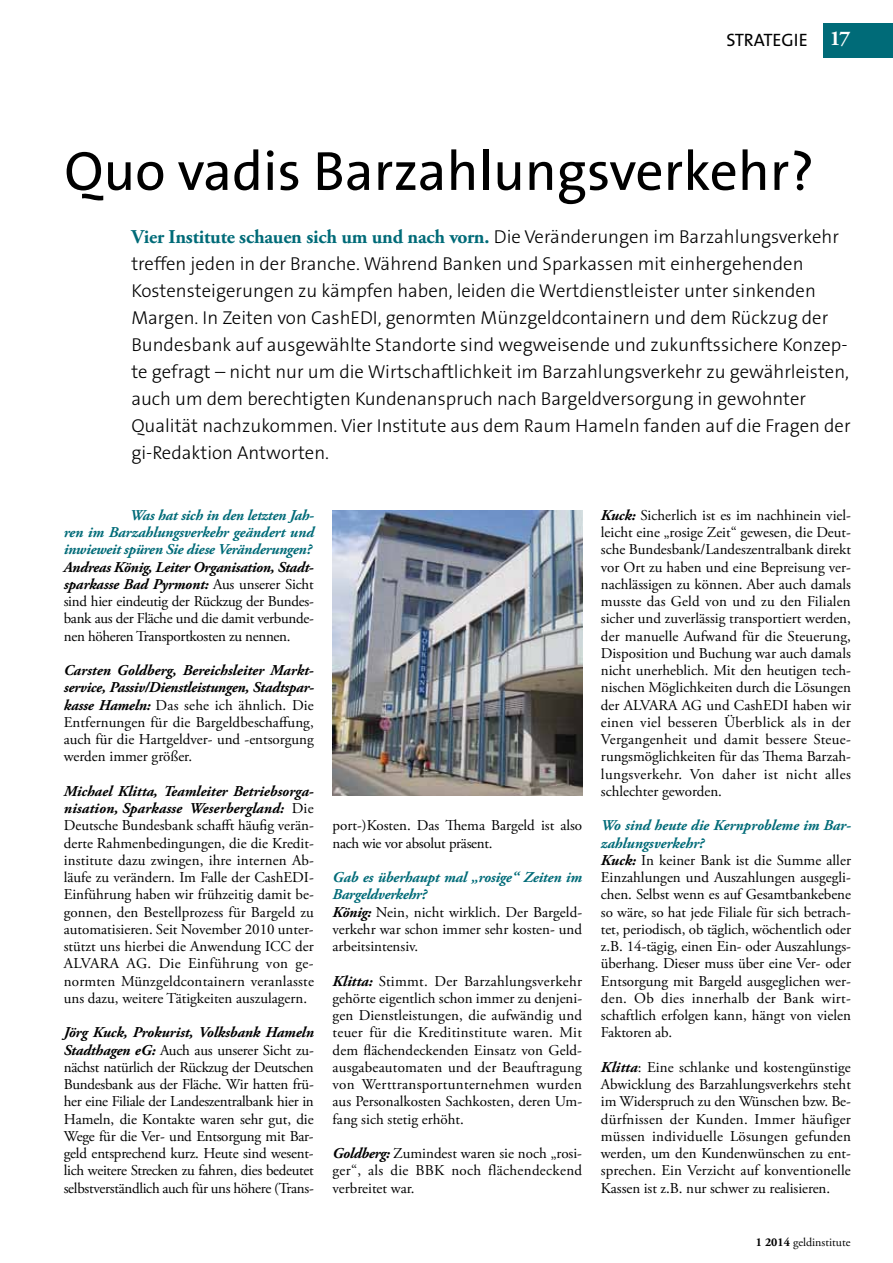
<style>
.page{position:relative;width:893px;height:1263px;background:#fff}
.page>*{position:absolute;margin:0;border:0;box-sizing:border-box;transform-origin:0 0}
.t1{font:55.5px "The Sans B5 Plain";color:#000}
.t2{font:700 19.5px "Adobe Garamond Pro";letter-spacing:-.01em;color:#006b78}
.t3{font:300 18.75px/27px "The Sans B3";color:#000}
.t4{font:18px "The Sans B5 Plain";letter-spacing:-.01em;color:#000}
.t5{font:15px/17.2px "Adobe Garamond Pro";color:#000;text-align:justify}
.t6{font:italic 700 15px/17.2px "Adobe Garamond Pro";letter-spacing:-.02em;color:#006b78;text-align:justify}
.t7{font:12px "Adobe Garamond Pro";color:#000}
.s1{font-family:"Adobe Garamond Pro";font-weight:700;font-size:21px;color:#fff}
.s2{font-family:"The Sans B3";font-weight:300;font-size:18.75px;color:#000}
.s3{font-weight:700;font-style:italic}
.s4{font-weight:700;font-style:italic;color:#006b78}
.s5{font-weight:700}
</style>
<div class="page">
<img style="left:332px;top:511px;width:250px;height:285px">
<div style="left:824px;top:23px;width:69px;height:34px;background:#006b78"></div>
<p class="t4" style="left:726px;top:30px;width:126px">Strategie <span class="s1">17</span></p>
<h1 class="t1" style="left:64px;top:141px;width:751px">Quo vadis Barzahlungsverkehr?</h1>
<h2 class="t2" style="left:131px;top:226px;width:709px">Vier Institute schauen sich um und nach vorn. <span class="s2">Die Veränderungen im Barzahlungsverkehr</span></h2>
<p class="t3" style="left:131px;top:251px;width:721px">treffen jeden in der Branche. Während Banken und Sparkassen mit einhergehenden Kostensteigerungen zu kämpfen haben, leiden die Wertdienstleister unter sinkenden Margen. In Zeiten von CashEDI, genormten Münzgeldcontainern und dem Rückzug der Bundesbank auf ausgewählte Standorte sind wegweisende und zukunftssichere Konzep&shy;te gefragt – nicht nur um die Wirtschaftlichkeit im Barzahlungsverkehr zu gewährleisten, auch um dem berechtigten Kundenanspruch nach Bargeldversorgung in gewohnter Qualität nachzukommen. Vier Institute aus dem Raum Hameln fanden auf die Fragen der gi-Redaktion Antworten.</p>
<p class="t6" style="left:64px;top:507px;width:252px;text-indent:66px">Was hat sich in den letzten Jah&shy;ren im Barzahlungsverkehr geändert und inwieweit spüren Sie diese Veränderungen?</p>
<p class="t5" style="left:64px;top:559px;width:252px"><span class="s3">Andreas König, Leiter Organisation, Stadt&shy;sparkasse Bad Pyrmont:</span> Aus unserer Sicht sind hier eindeutig der Rückzug der Bundes&shy;bank aus der Fläche und die damit verbunde&shy;nen höheren Transportkosten zu nennen.</p>
<p class="t5" style="left:64px;top:662px;width:252px"><span class="s3">Carsten Goldberg, Bereichsleiter Markt&shy;service, Passiv/Dienstleistungen, Stadtspar&shy;kasse Hameln:</span> Das sehe ich ähnlich. Die Entfernungen für die Bargeldbeschaffung, auch für die Hartgeldver- und -entsorgung werden immer größer.</p>
<p class="t5" style="left:64px;top:783px;width:252px"><span class="s3">Michael Klitta, Teamleiter Betriebsorga&shy;nisation, Sparkasse Weserbergland:</span> Die Deutsche Bundesbank schafft häufig verän&shy;derte Rahmenbedingungen, die die Kredit&shy;institute dazu zwingen, ihre internen Ab&shy;läufe zu verändern. Im Falle der CashEDI-Einführung haben wir frühzeitig damit be&shy;gonnen, den Bestellprozess für Bargeld zu automatisieren. Seit November 2010 unter&shy;stützt uns hierbei die Anwendung ICC der ALVARA AG. Die Einführung von ge&shy;normten Münzgeldcontainern veranlasste uns dazu, weitere Tätigkeiten auszulagern.</p>
<p class="t5" style="left:64px;top:1024px;width:252px"><span class="s3">Jörg Kuck, Prokurist, Volksbank Hameln Stadthagen eG:</span> Auch aus unserer Sicht zu&shy;nächst natürlich der Rückzug der Deutschen Bundesbank aus der Fläche. Wir hatten frü&shy;her eine Filiale der Landeszentralbank hier in Hameln, die Kontakte waren sehr gut, die Wege für die Ver- und Entsorgung mit Bar&shy;geld entsprechend kurz. Heute sind wesent&shy;lich weitere Strecken zu fahren, dies bedeutet selbstverständlich auch für uns höhere (Trans-</p>
<p class="t5" style="left:333px;top:817px;width:251px">port-)Kosten. Das Thema Bargeld ist also nach wie vor absolut präsent.</p>
<p class="t5" style="left:333px;top:869px;width:251px;text-align:left"><span class="s4">Gab es überhaupt mal „rosige“ Zeiten im<br>Bargeldverkehr?<br></span><span class="s3">König:</span> Nein, nicht wirklich. Der Bargeld&shy;verkehr war schon immer sehr kosten- und arbeitsintensiv.</p>
<p class="t5" style="left:333px;top:973px;width:251px"><span class="s3">Klitta:</span> Stimmt. Der Barzahlungsverkehr gehörte eigentlich schon immer zu denjeni&shy;gen Dienstleistungen, die aufwändig und teuer für die Kreditinstitute waren. Mit dem flächendeckenden Einsatz von Geld&shy;ausgabeautomaten und der Beauftragung von Werttransportunternehmen wurden aus Personalkosten Sachkosten, deren Um&shy;fang sich stetig erhöht.</p>
<p class="t5" style="left:333px;top:1145px;width:251px"><span class="s3">Goldberg:</span> Zumindest waren sie noch „rosi&shy;ger“, als die BBK noch flächendeckend verbreitet war.</p>
<p class="t5" style="left:601px;top:507px;width:252px"><span class="s3">Kuck:</span> Sicherlich ist es im nachhinein viel&shy;leicht eine „rosige Zeit“ gewesen, die Deut&shy;sche Bundesbank/Landeszentralbank direkt vor Ort zu haben und eine Bepreisung ver&shy;nachlässigen zu können. Aber auch damals musste das Geld von und zu den Filialen sicher und zuverlässig transportiert werden, der manuelle Aufwand für die Steuerung, Disposition und Buchung war auch damals nicht unerheblich. Mit den heutigen tech&shy;nischen Möglichkeiten durch die Lösungen der ALVARA AG und CashEDI haben wir einen viel besseren Überblick als in der Vergangenheit und damit bessere Steue&shy;rungsmöglichkeiten für das Thema Barzah&shy;lungsverkehr. Von daher ist nicht alles schlechter geworden.</p>
<p class="t5" style="left:601px;top:817px;width:252px;text-align:left"><span class="s4">Wo sind heute die Kernprobleme im Bar&shy;zahlungsverkehr?<br></span><span class="s3">Kuck:</span> In keiner Bank ist die Summe aller Einzahlungen und Auszahlungen ausgegli&shy;chen. Selbst wenn es auf Gesamtbankebene so wäre, so hat jede Filiale für sich betrach&shy;tet, periodisch, ob täglich, wöchentlich oder z.B. 14-tägig, einen Ein- oder Auszahlungs&shy;überhang. Dieser muss über eine Ver- oder Entsorgung mit Bargeld ausgeglichen wer&shy;den. Ob dies innerhalb der Bank wirt&shy;schaftlich erfolgen kann, hängt von vielen Faktoren ab.</p>
<p class="t5" style="left:601px;top:1059px;width:252px"><span class="s3">Klitta</span>: Eine schlanke und kostengünstige Abwicklung des Barzahlungsverkehrs steht im Widerspruch zu den Wünschen bzw. Be&shy;dürfnissen der Kunden. Immer häufiger müssen individuelle Lösungen gefunden werden, um den Kundenwünschen zu ent&shy;sprechen. Ein Verzicht auf konventionelle Kassen ist z.B. nur schwer zu realisieren.</p>
<p class="t7" style="left:756px;top:1235px;width:96px"><span class="s5">1 2014</span> geldinstitute</p>
</div>
